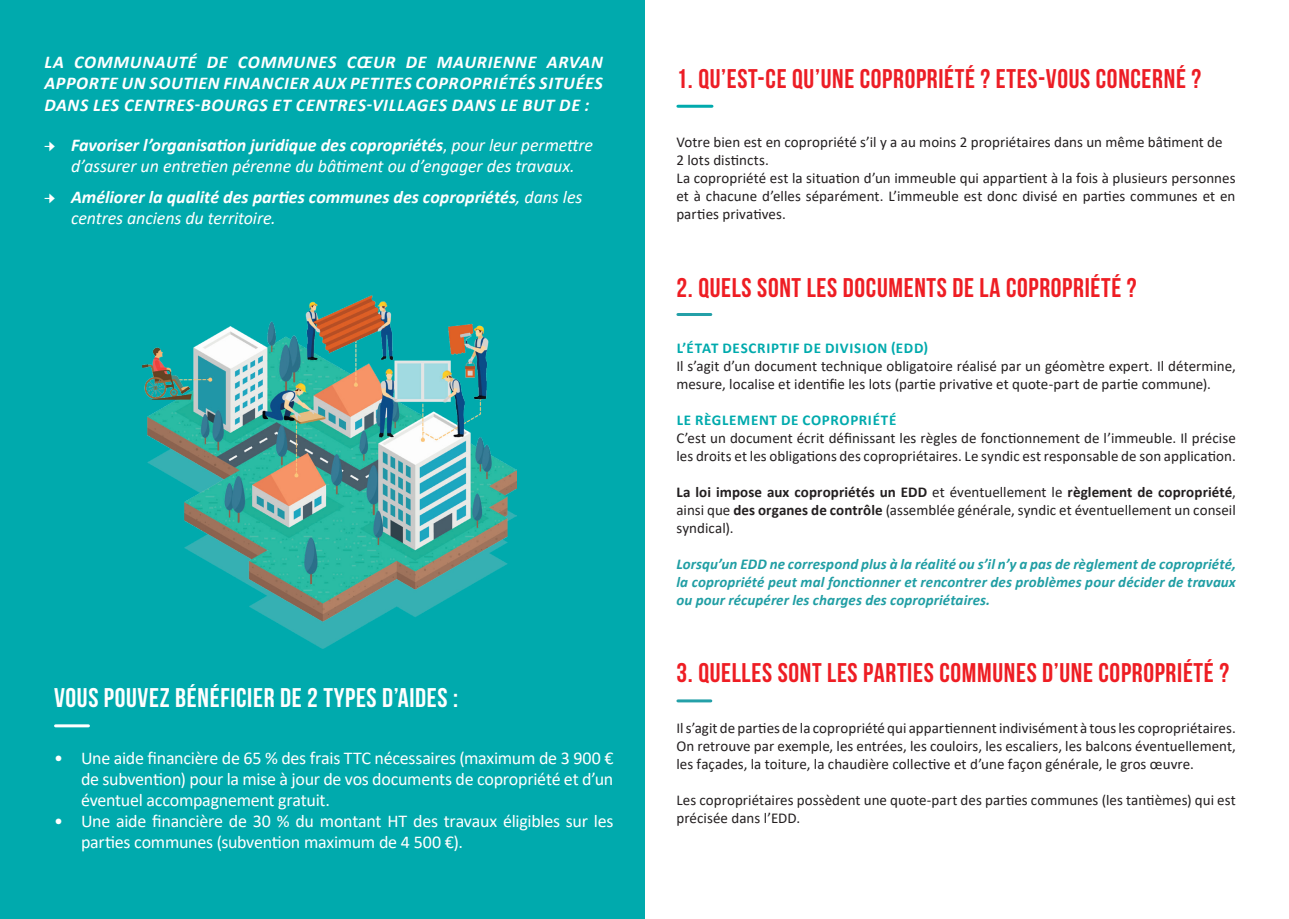
<style>
.page{position:relative;width:1289px;height:919px;background:#fff}
.page>*{position:absolute;margin:0;border:0;box-sizing:border-box;transform-origin:0 0}
.t1{font:27px "Bebas Neue";letter-spacing:.025em;color:#ee1d23}
.t2{font:27px "Bebas Neue";letter-spacing:.025em;color:#ec1d25}
.t3{font:27px "Bebas Neue";letter-spacing:.025em;color:#fff}
.t4{font:18px/21px "Calibri";letter-spacing:-.015em;color:#fff;text-align:justify}
.t5{font:italic 700 18px/21.6px "Calibri";letter-spacing:.02em;color:#fff;text-align:justify}
.t6{font:italic 18px/21.6px "Calibri";letter-spacing:-.01em;color:#fff;text-align:center}
.t7{font:italic 700 18px/21.6px "Calibri";color:#fff}
.t8{font:15px/18px "Calibri";letter-spacing:.005em;color:#231f20}
.t9{font:italic 700 15px/18px "Calibri";letter-spacing:.005em;color:#209ea4;text-align:justify}
.t10{font:700 15px "Calibri";letter-spacing:.045em;color:#00aaad}
.s1{font-family:"Minion Pro";font-style:normal}
.s2{font-weight:700}
.s3{font-style:normal}
.s4{font-family:"Minion Pro";font-weight:400;font-style:normal}
.s5{font-weight:400}
</style>
<div class="page">
<div style="left:0;top:0;width:644px;height:918px;background:#00aaad"></div>
<hr style="left:678px;top:313px;width:32px;height:3px;background:#24a0a8">
<hr style="left:678px;top:699px;width:32px;height:3px;background:#24a0a8">
<img style="left:143px;top:296px;width:373px;height:352px">
<hr style="left:56px;top:724px;width:32px;height:3px;background:#fff">
<hr style="left:678px;top:105px;width:34px;height:3px;background:#00aaad">
<p class="t5" style="left:44px;top:50px;width:560px">LA COMMUNAUTÉ DE COMMUNES CŒUR DE MAURIENNE ARVAN APPORTE UN SOUTIEN FINANCIER AUX PETITES COPROPRIÉTÉS SITUÉES DANS LES CENTRES-BOURGS ET CENTRES-VILLAGES DANS LE BUT DE :</p>
<p class="t6" style="left:44px;top:133px;width:550px"><span class="s1">Ș</span> <span class="s2">Favoriser l’organisation juridique des copropriétés</span><span class="s3">,</span> pour leur permettre d’assurer un entretien pérenne du bâtiment ou d’engager des travaux.</p>
<p class="t7" style="left:71px;top:185px;width:513px;text-indent:-27px"><span class="s4">Ș</span> Améliorer la qualité des parties communes des copropriétés<span class="s5">, dans les centres anciens du territoire.</span></p>
<h1 class="t3" style="left:54px;top:683px;width:406px">VOUS POUVEZ BÉNÉFICIER DE 2 TYPES D’AIDES :</h1>
<p class="t4" style="left:81px;top:747px;width:534px;text-indent:-27px">• Une aide financière de 65 % des frais TTC nécessaires (maximum de 3 900 € de subvention) pour la mise à jour de vos documents de copropriété et d’un éventuel accompagnement gratuit.</p>
<p class="t4" style="left:81px;top:810px;width:534px;text-indent:-27px">• Une aide financière de 30 % du montant HT des travaux éligibles sur les parties communes (subvention maximum de 4 500 €).</p>
<h1 class="t2" style="left:676px;top:64px;width:526px">1. QU’EST-CE QU’UNE COPROPRIÉTÉ ? ETES-VOUS CONCERNÉ ?</h1>
<p class="t8" style="left:676px;top:132px;width:560px">Votre bien est en copropriété s’il y a au moins 2 propriétaires dans un même bâtiment de<br>2 lots distincts.<br>La copropriété est la situation d’un immeuble qui appartient à la fois à plusieurs personnes et à chacune d’elles séparément. L’immeuble est donc divisé en parties communes et en parties privatives.</p>
<h1 class="t1" style="left:676px;top:272px;width:461px">2. QUELS SONT LES DOCUMENTS DE LA COPROPRIÉTÉ ?</h1>
<p class="t10" style="left:676px;top:337px;width:253px">L’ÉTAT DESCRIPTIF DE DIVISION (EDD)</p>
<p class="t8" style="left:676px;top:356px;width:561px">Il s’agit d’un document technique obligatoire réalisé par un géomètre expert. Il détermine, mesure, localise et identifie les lots (partie privative et quote-part de partie commune).</p>
<p class="t10" style="left:676px;top:409px;width:221px">LE RÈGLEMENT DE COPROPRIÉTÉ</p>
<p class="t8" style="left:676px;top:428px;width:561px">C’est un document écrit définissant les règles de fonctionnement de l’immeuble. Il précise les droits et les obligations des copropriétaires. Le syndic est responsable de son application.</p>
<p class="t8" style="left:676px;top:482px;width:561px;text-align:justify"><span class="s2">La loi impose aux copropriétés un EDD</span> et éventuellement le <span class="s2">règlement de copropriété</span>, ainsi que <span class="s2">des organes de contrôle</span> (assemblée générale, syndic et éventuellement un conseil syndical).</p>
<p class="t9" style="left:676px;top:554px;width:561px">Lorsqu’un EDD ne correspond plus à la réalité ou s’il n’y a pas de règlement de copropriété, la copropriété peut mal fonctionner et rencontrer des problèmes pour décider de travaux ou pour récupérer les charges des copropriétaires.</p>
<h1 class="t1" style="left:676px;top:658px;width:554px">3. QUELLES SONT LES PARTIES COMMUNES D’UNE COPROPRIÉTÉ ?</h1>
<p class="t8" style="left:676px;top:718px;width:561px;text-align:justify">Il s’agit de parties de la copropriété qui appartiennent indivisément à tous les copropriétaires.<br>On retrouve par exemple, les entrées, les couloirs, les escaliers, les balcons éventuellement, les façades, la toiture, la chaudière collective et d’une façon générale, le gros œuvre.</p>
<p class="t8" style="left:676px;top:790px;width:561px">Les copropriétaires possèdent une quote-part des parties communes (les tantièmes) qui est précisée dans l’EDD.</p>
</div>
